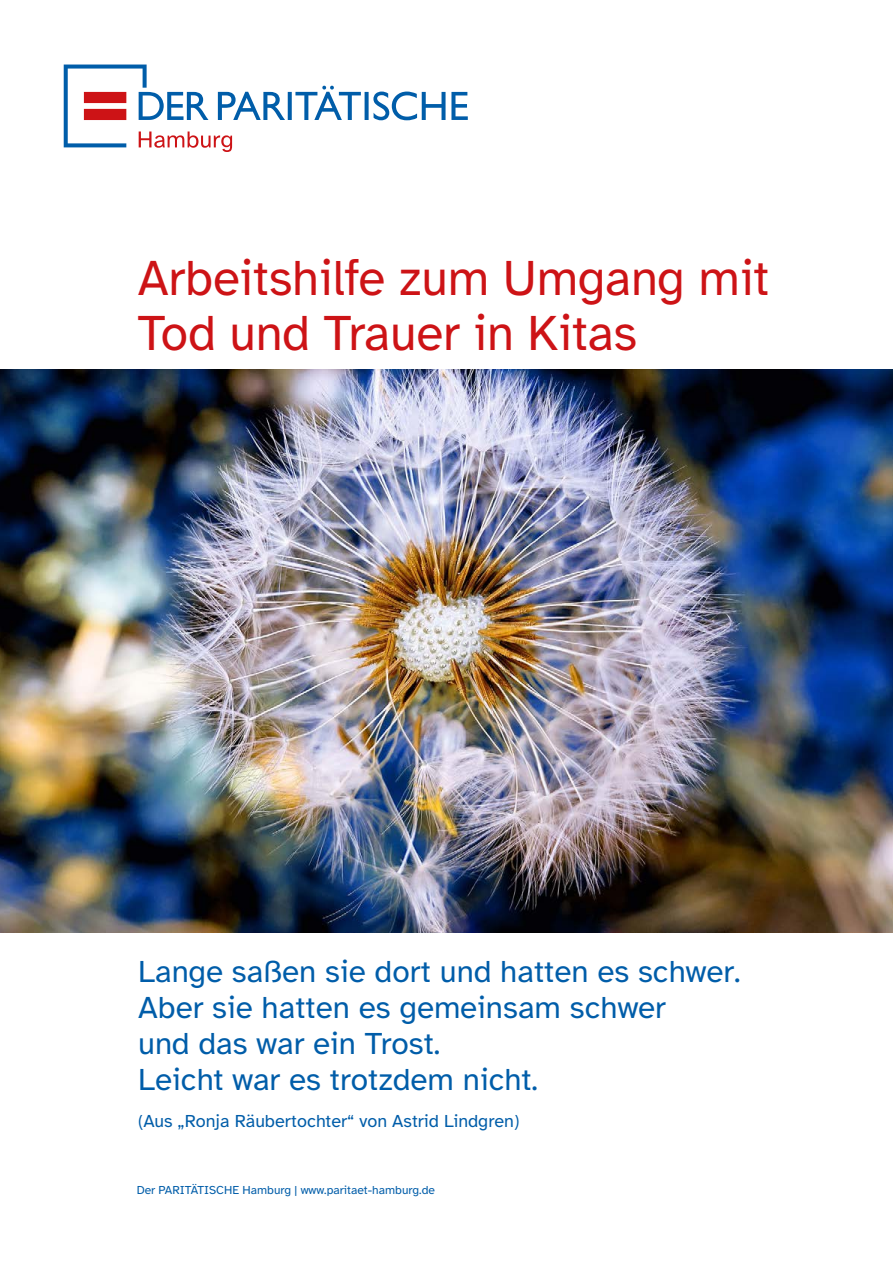
<style>
.page{position:relative;width:893px;height:1263px;background:#fff}
.page>*{position:absolute;margin:0;border:0;box-sizing:border-box;transform-origin:0 0}
.t1{font:51px/55.1px "Atkinson Hyperlegible";letter-spacing:-.005em;color:#cd1316}
.t2{font:31.5px/36px "Atkinson Hyperlegible";color:#005da9}
.t3{font:18px "Atkinson Hyperlegible";color:#005da9}
.t4{font:12px "Atkinson Hyperlegible";color:#005da9}
</style>
<div class="page">
<img style="left:0;top:370px;width:893px;height:562px">
<svg style="left:64px;top:65px;width:404px;height:87px"></svg>
<h1 class="t1" style="left:138px;top:251px;width:633px">Arbeitshilfe zum Umgang mit<br>Tod und Trauer in Kitas</h1>
<p class="t2" style="left:138px;top:954px;width:604px">Lange saßen sie dort und hatten es schwer.<br>Aber sie hatten es gemeinsam schwer<br>und das war ein Trost.<br>Leicht war es trotzdem nicht.</p>
<p class="t3" style="left:138px;top:1111px;width:383px">(Aus „Ronja Räubertochter“ von Astrid Lindgren)</p>
<p class="t4" style="left:137px;top:1183px;width:300px">Der PARITÄTISCHE Hamburg | www.paritaet-hamburg.de</p>
</div>
